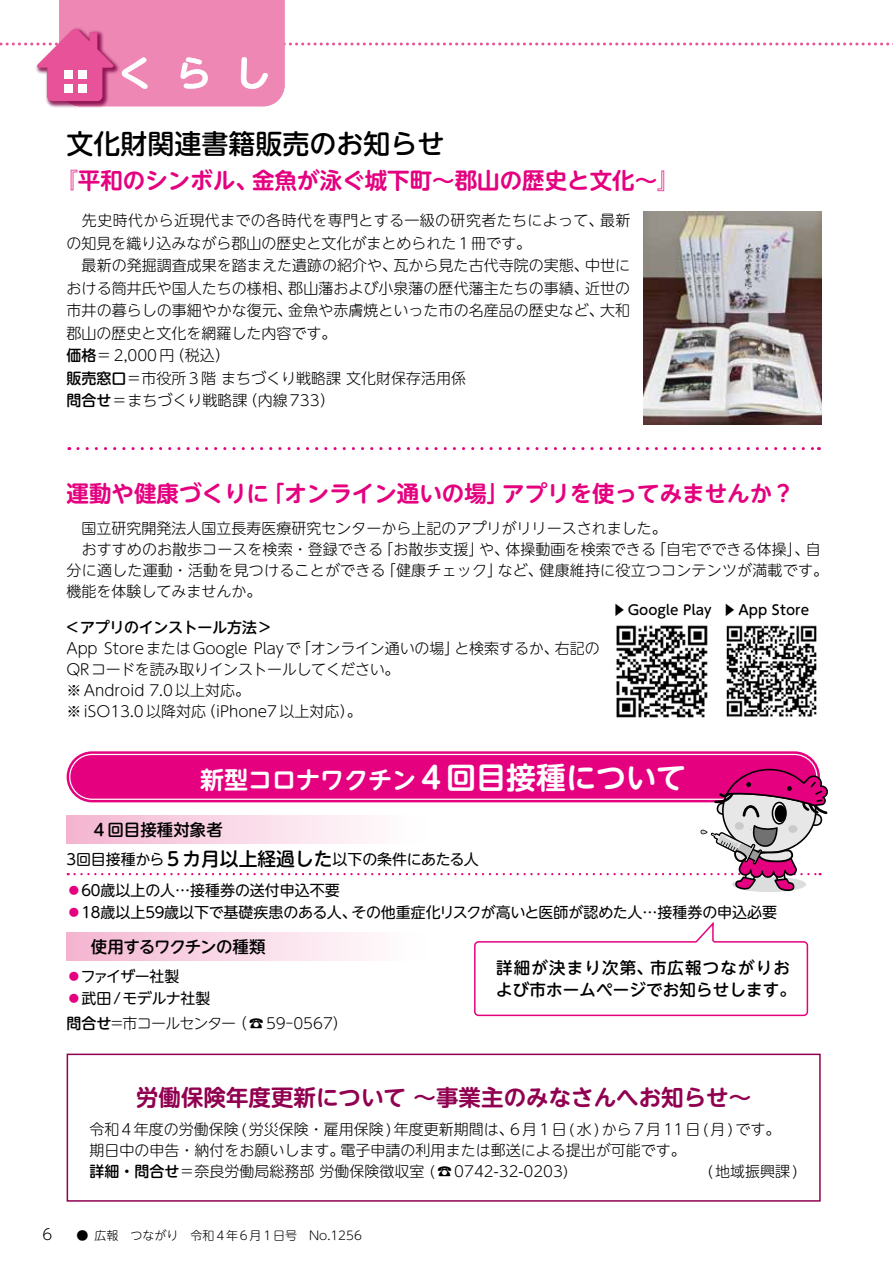
<style>
.page{position:relative;width:893px;height:1263px;background:#fff}
.page>*{position:absolute;margin:0;border:0;box-sizing:border-box;transform-origin:0 0}
.t1{font:700 36px "UD Shin M Go Pr 6 De";color:#fff}
.t2{font:500 27px "UD Shin M Go Pr 6";color:#000}
.t3{font:700 24px "UD Shin M Go Pr 6 De";color:#fff}
.t4{font:700 22.5px "UD Shin M Go Pr 6 De";color:#e4007f}
.t5{font:700 22.5px "UD Shin M Go Pr 6 De";color:#910050}
.t6{font:500 16.5px/22.5px "UD Shin M Go Pr 6";letter-spacing:.01em;color:#000}
.t7{font:500 16.5px "UD Shin M Go Pr 6";letter-spacing:-.05em;color:#000}
.t8{font:300 15px/22.5px "UD Shin M Go Pr 6";color:#000}
.t9{font:15px/31px "UD Shin M Go Pr 6";letter-spacing:-.01em;color:#000}
.t10{font:300 15px "UD Shin M Go Pr 6";letter-spacing:-.04em;color:#000}
.t11{font:500 15px "UD Shin M Go Pr 6";letter-spacing:-.015em;color:#000}
.t12{font:500 13.5px "UD Shin M Go Pr 6";color:#000}
.t13{font:300 12px "UD Shin M Go Pr 6";color:#000}
.s1{font-weight:500}
.s2{font-size:30px}
.s3{font-weight:500;font-size:18.75px}
.s4{color:#e4007f}
</style>
<div class="page">
<div style="left:35px;top:27px;width:85px;height:81px;background:#7e0043;opacity:.6"></div>
<svg style="left:0;top:0;width:893px;height:106px"></svg>
<div style="left:64px;top:84px;width:9px;height:8px;background:#fff"></div>
<div style="left:64px;top:70px;width:9px;height:9px;background:#fff"></div>
<div style="left:78px;top:84px;width:8px;height:8px;background:#fff"></div>
<div style="left:78px;top:70px;width:8px;height:9px;background:#fff"></div>
<img style="left:643px;top:212px;width:179px;height:213px">
<img style="left:726px;top:625px;width:91px;height:92px">
<img style="left:616px;top:625px;width:92px;height:93px">
<svg style="left:78px;top:447px;width:741px;height:3px"></svg>
<div style="left:67px;top:1053px;width:754px;height:149px;border:2px solid #910050"></div>
<div style="left:67px;top:751px;width:753px;height:51px;background:#e4007f;border-radius:26px"></div>
<div style="left:63px;top:748px;width:761px;height:58px;border:1px solid #fff;border-radius:29px"></div>
<div style="left:69px;top:754px;width:748px;height:46px;border:1px solid #fff;border-radius:22px"></div>
<div style="left:67px;top:815px;width:360px;height:28px;background:#f4b5d1"></div>
<div style="left:67px;top:932px;width:360px;height:28px;background:linear-gradient(to right,#f4b6d1,#fff)"></div>
<svg style="left:474px;top:921px;width:335px;height:96px"></svg>
<svg style="left:75px;top:769px;width:753px;height:123px"></svg>
<h1 class="t1" style="left:117px;top:43px;width:155px">くらし</h1>
<h2 class="t2" style="left:67px;top:121px;width:379px">文化財関連書籍販売のお知らせ</h2>
<h3 class="t4" style="left:55px;top:161px;width:626px">『平和のシンボル、金魚が泳ぐ城下町～郡山の歴史と文化～』</h3>
<p class="t8" style="left:67px;top:208px;width:565px">　先史時代から近現代までの各時代を専門とする一級の研究者たちによって、最新の知見を織り込みながら郡山の歴史と文化がまとめられた1冊です。<br>　最新の発掘調査成果を踏まえた遺跡の紹介や、瓦から見た古代寺院の実態、中世における筒井氏や国人たちの様相、郡山藩および小泉藩の歴代藩主たちの事績、近世の市井の暮らしの事細やかな復元、金魚や赤膚焼といった市の名産品の歴史など、大和郡山の歴史と文化を網羅した内容です。<br><span class="s1">価格</span>＝2,000円（税込）<br><span class="s1">販売窓口</span>＝市役所3階まちづくり戦略課文化財保存活用係<br><span class="s1">問合せ</span>=まちづくり戦略課（内線733）</p>
<h3 class="t4" style="left:67px;top:475px;width:730px">運動や健康づくりに「オンライン通いの場」アプリを使ってみませんか？</h3>
<p class="t8" style="left:67px;top:517px;width:763px;line-height:21px">　国立研究開発法人国立長寿医療研究センターから上記のアプリがリリースされました。<br>　おすすめのお散歩コースを検索・登録できる「お散歩支援」や、体操動画を検索できる「自宅でできる体操」、自分に適した運動・活動を見つけることができる「健康チェック」など、健康維持に役立つコンテンツが満載です。機能を体験してみませんか。</p>
<p class="t11" style="left:67px;top:615px;width:206px">&lt;アプリのインストール方法 &gt;</p>
<p class="t8" style="left:67px;top:637px;width:535px;line-height:21px">App StoreまたはGoogle Playで「オンライン通いの場」と検索するか、右記の<br>QR コードを読み取りインストールしてください。<br>※Android 7.0以上対応。<br>※iSO13.0以降対応（iPhone7以上対応）。</p>
<p class="t12" style="left:612px;top:598px;width:198px">▶Google Play ▶App Store</p>
<h3 class="t3" style="left:200px;top:760px;width:487px">新型コロナワクチン<span class="s2">４回目接種について</span></h3>
<p class="t6" style="left:91px;top:817px;width:133px">４回目接種対象者</p>
<p class="t9" style="left:64px;top:843px;width:417px">３回目接種から<span class="s3">５カ月以上経過した</span>以下の条件にあたる人<span class="s4">⃝</span>６０歳以上の人…接種券の送付申込不要</p>
<p class="t9" style="left:67px;top:896px;width:712px"><span class="s4">⃝</span>１８歳以上５９歳以下で基礎疾患のある人、その他重症化リスクが高いと医師が認めた人…接種券の申込必要</p>
<p class="t7" style="left:91px;top:932px;width:176px">使用するワクチンの種類</p>
<p class="t9" style="left:67px;top:964px;width:146px;line-height:22.5px"><span class="s4">⃝</span>ファイザー社製<br><span class="s4">⃝</span>武田/モデルナ社製</p>
<p class="t6" style="left:496px;top:955px;width:301px">詳細が決まり次第、市広報つながりおよび市ホームページでお知らせします。</p>
<p class="t10" style="left:67px;top:1011px;width:282px"><span class="s1">問合せ</span>＝市コールセンター（☎ 59-0567）</p>
<h3 class="t5" style="left:136px;top:1078px;width:616px">労働保険年度更新について ～事業主のみなさんへお知らせ～</h3>
<p class="t8" style="left:89px;top:1118px;width:704px;line-height:21px">令和4年度の労働保険(労災保険・雇用保険)年度更新期間は、6月1日(水)から7月11日(月)です。　期日中の申告・納付をお願いします。電子申請の利用または郵送による提出が可能です。<br><span class="s1">詳細・問合せ</span>＝奈良労働局総務部労働保険徴収室 (☎0742-32-0203)</p>
<p class="t8" style="left:707px;top:1159px;width:92px">(地域振興課)</p>
<p class="t8" style="left:43px;top:1222px;width:11px">6</p>
<p class="t13" style="left:77px;top:1226px;width:287px">● 広報　つながり　令和4年6月1日号　No.1256</p>
</div>
